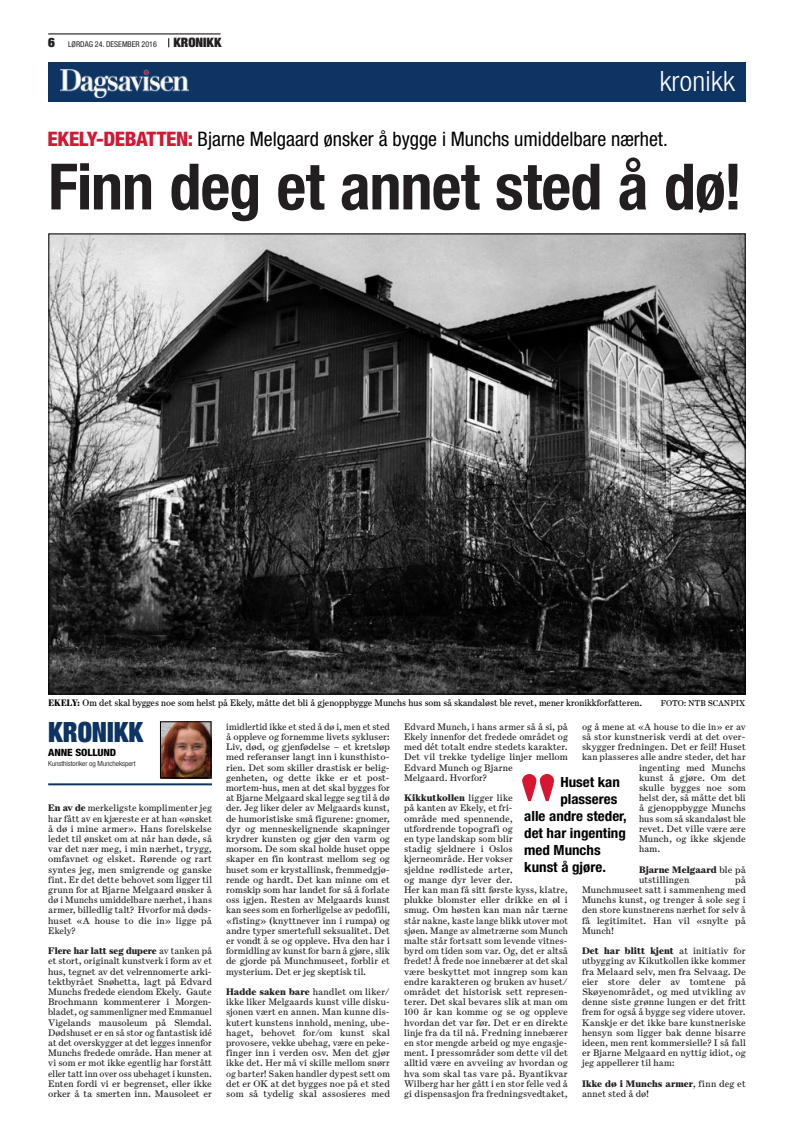
<style>
.page{position:relative;width:794px;height:1134px;background:#fff}
.page>*{position:absolute;margin:0;border:0;box-sizing:border-box;transform-origin:0 0}
.t1{font:700 condensed 64px "Helvetica Neue LT Std";letter-spacing:-.015em;color:#231f20}
.t2{font:300 condensed 28px "Helvetica Neue LT Std";letter-spacing:.01em;color:#fff}
.t3{font:900 condensed 28px "Helvetica Neue LT Std";color:#0e3463;scale:.92 1}
.t4{font:condensed 20px "Helvetica Neue LT Std";color:#000}
.t5{font:700 condensed 14px "Helvetica Neue LT Std";color:#000;scale:1.07 1}
.t6{font:900 condensed 13px "Helvetica Neue LT Std";color:#231f20}
.t7{font:800 condensed 10px "Helvetica Neue LT Std";letter-spacing:-.01em;color:#000;scale:1.1 1}
.t8{font:9.5px/10.2px "Escrow Text";letter-spacing:.005em;color:#231f20;text-align:justify}
.t9{font:9.5px "Escrow Text";color:#000}
.t10{font:8.5px "Escrow Text";letter-spacing:-.01em;color:#000}
.t11{font:condensed 8px "Helvetica Neue LT Std";color:#231f20}
.t12{font:300 condensed 7px "Helvetica Neue LT Std";letter-spacing:-.01em;color:#000;scale:1.1 1}
.s1{font-weight:900;font-size:13px}
.s2{font-weight:800;color:#d71634}
.s3{font-family:"Escrow Cond";font-weight:900}
.s4{font-weight:900}
</style>
<div class="page">
<hr style="left:48px;top:34px;width:173px;height:1px;background:#000">
<div style="left:48px;top:62px;width:698px;height:40px;background:#0e3463"></div>
<img style="left:61px;top:70px;width:128px;height:27px">
<img style="left:51px;top:236px;width:692px;height:456px">
<hr style="left:48px;top:783px;width:164px;height:2px;background:#0e3463">
<img style="left:162px;top:723px;width:47px;height:53px">
<div style="left:160px;top:721px;width:51px;height:57px;border:1px solid #000"></div>
<svg style="left:522px;top:774px;width:32px;height:27px"></svg>
<p class="t11" style="left:48px;top:40px;width:110px"><span class="s1">6</span> LØRDAG 24. DESEMBER 2016</p>
<h3 class="t6" style="left:173px;top:34px;width:50px">KRONIKK</h3>
<h2 class="t2" style="left:659px;top:65px;width:77px">kronikk</h2>
<h3 class="t4" style="left:47px;top:127px;width:622px"><span class="s2">EKELY-DEBATTEN:</span> Bjarne Melgaard ønsker å bygge i Munchs umiddelbare nærhet.</h3>
<h1 class="t1" style="left:48px;top:148px;width:695px">Finn deg et annet sted å dø!</h1>
<p class="t9" style="left:49px;top:697px;width:595px"><span class="s3">EKELY:</span> Om det skal bygges noe som helst på Ekely, måtte det bli å gjenoppbygge Munchs hus som så skandaløst ble revet, mener kronikkforfatteren.</p>
<p class="t10" style="left:661px;top:698px;width:86px">FOTO: NTB SCANPIX</p>
<h2 class="t3" style="left:48px;top:714px;width:105px">KRONIKK</h2>
<p class="t7" style="left:48px;top:746px;width:63px">ANNE SOLLUND</p>
<p class="t12" style="left:48px;top:759px;width:81px">Kunsthistoriker og Munchekspert</p>
<h3 class="t5" style="left:560px;top:774px;width:57px">Huset kan</h3>
<h3 class="t5" style="left:560px;top:791px;width:55px">plasseres</h3>
<h3 class="t5" style="left:524px;top:808px;width:97px">alle andre steder,</h3>
<h3 class="t5" style="left:524px;top:825px;width:97px">det har ingenting</h3>
<h3 class="t5" style="left:524px;top:842px;width:73px">med Munchs</h3>
<h3 class="t5" style="left:524px;top:859px;width:78px">kunst å gjøre.</h3>
<p class="t8" style="left:226px;top:721px;width:165px">imidlertid ikke et sted å dø i, men et sted å oppleve og fornemme livets sykluser:<br>Liv, død, og gjenfødelse – et kretsløp med referanser langt inn i kunsthisto&shy;rien. Det som skiller drastisk er belig&shy;genheten, og dette ikke er et post&shy;mortem-hus, men at det skal bygges for at Bjarne Melgaard skal legge seg til å dø der. Jeg liker deler av Melgaards kunst, de humoristiske små figurene: gnomer, dyr og menneskelignende skapninger krydrer kunsten og gjør den varm og morsom. De som skal holde huset oppe skaper en fin kontrast mellom seg og huset som er krystallinsk, fremmedgjø&shy;rende og hardt. Det kan minne om et romskip som har landet for så å forlate oss igjen. Resten av Melgaards kunst kan sees som en forherligelse av pedofili, «fisting» (knyttnever inn i rumpa) og andre typer smertefull seksualitet. Det er vondt å se og oppleve. Hva den har i formidling av kunst for barn å gjøre, slik de gjorde på Munchmuseet, forblir et mysterium. Det er jeg skeptisk til.</p>
<p class="t8" style="left:226px;top:986px;width:165px"><span class="s4">Hadde saken bare</span> handlet om liker/ ikke liker Melgaards kunst ville disku&shy;sjonen vært en annen. Man kunne dis&shy;kutert kunstens innhold, mening, ube&shy;haget, behovet for/om kunst skal provosere, vekke ubehag, være en peke&shy;finger inn i verden osv. Men det gjør ikke det. Her må vi skille mellom snørr og barter! Saken handler dypest sett om det er OK at det bygges noe på et sted som så tydelig skal assosieres med</p>
<p class="t8" style="left:404px;top:721px;width:165px;text-align:left">Edvard Munch, i hans armer så å si, på<br>Ekely innenfor det fredede området og med dét totalt endre stedets karakter.<br>Det vil trekke tydelige linjer mellom<br>Edvard Munch og Bjarne<br>Melgaard. Hvorfor?</p>
<p class="t8" style="left:404px;top:793px;width:165px;text-align:left"><span class="s4">Kikkutkollen</span> ligger like<br>på kanten av Ekely, et fri-<br>område med spennende,<br>utfordrende topografi og<br>en type landskap som blir<br>stadig sjeldnere i Oslos kjerneområde. Her vokser<br>sjeldne rødlistede arter,<br>og mange dyr lever der.<br>Her kan man få sitt første kyss, klatre, plukke blomster eller drikke en øl i smug. Om høsten kan man når tærne står nakne, kaste lange blikk utover mot sjøen. Mange av almetrærne som Munch malte står fortsatt som levende vitnes&shy;byrd om tiden som var. Og, det er altså fredet! Å frede noe innebærer at det skal være beskyttet mot inngrep som kan endre karakteren og bruken av huset/ området det historisk sett represen&shy;terer. Det skal bevares slik at man om 100 år kan komme og se og oppleve hvordan det var før. Det er en direkte linje fra da til nå. Fredning innebærer en stor mengde arbeid og mye engasje&shy;ment. I pressområder som dette vil det alltid være en avveiing av hvordan og hva som skal tas vare på. Byantikvar Wilberg har her gått i en stor felle ved å gi dispensasjon fra fredningsvedtaket,</p>
<p class="t8" style="left:582px;top:721px;width:165px">og å mene at «A house to die in» er av</p>
<p class="t8" style="left:582px;top:731px;width:165px">så stor kunstnerisk verdi at det over-</p>
<p class="t8" style="left:582px;top:742px;width:165px">skygger fredningen. Det er feil! Huset</p>
<p class="t8" style="left:582px;top:752px;width:165px">kan plasseres alle andre steder, det har</p>
<p class="t8" style="left:639px;top:762px;width:108px">ingenting med Munchs</p>
<p class="t8" style="left:639px;top:772px;width:108px">kunst å gjøre. Om det</p>
<p class="t8" style="left:639px;top:782px;width:108px">skulle bygges noe som</p>
<p class="t8" style="left:639px;top:793px;width:108px">helst der, så måtte det bli</p>
<p class="t8" style="left:639px;top:803px;width:108px">å gjenoppbygge Munchs</p>
<p class="t8" style="left:639px;top:813px;width:108px">hus som så skandaløst ble</p>
<p class="t8" style="left:639px;top:823px;width:108px">revet. Det ville være ære</p>
<p class="t8" style="left:639px;top:833px;width:108px">Munch, og ikke skjende</p>
<p class="t8" style="left:639px;top:844px;width:23px">ham.</p>
<p class="t8" style="left:639px;top:864px;width:108px"><span class="s4">Bjarne Melgaard</span> ble på utstillingen</p>
<p class="t8" style="left:48px;top:803px;width:165px"><span class="s4">En av de</span> merkeligste komplimenter jeg har fått av en kjæreste er at han «ønsket å dø i mine armer». Hans forelskelse ledet til ønsket om at når han døde, så var det nær meg, i min nærhet, trygg, omfavnet og elsket. Rørende og rart syntes jeg, men smigrende og ganske fint. Er det dette behovet som ligger til grunn for at Bjarne Melgaard ønsker å dø i Munchs umiddelbare nærhet, i hans armer, billedlig talt? Hvorfor må døds&shy;huset «A house to die in» ligge på Ekely?</p>
<p class="t8" style="left:48px;top:946px;width:165px"><span class="s4">Flere har latt seg dupere</span> av tanken på et stort, originalt kunstverk i form av et hus, tegnet av det velrennomerte arki&shy;tektbyrået Snøhetta, lagt på Edvard Munchs fredede eiendom Ekely. Gaute Brochmann kommenterer i Morgen&shy;bladet, og sammenligner med Emmanuel Vigelands mausoleum på Slemdal.<br>Dødshuset er en så stor og fantastisk idé at det overskygger at det legges innenfor Munchs fredede område. Han mener at vi som er mot ikke egentlig har forstått eller tatt inn over oss ubehaget i kunsten.<br>Enten fordi vi er begrenset, eller ikke orker å ta smerten inn. Mausoleet er</p>
<p class="t8" style="left:582px;top:874px;width:165px;text-indent:153px">på Munchmuseet satt i sammenheng med Munchs kunst, og trenger å sole seg i den store kunstnerens nærhet for selv å få legitimitet. Han vil «snylte på Munch!</p>
<p class="t8" style="left:582px;top:946px;width:165px"><span class="s4">Det har blitt kjent</span> at initiativ for utbygging av Kikutkollen ikke kommer fra Melaard selv, men fra Selvaag. De eier store deler av tomtene på Skøyenområdet, og med utvikling av denne siste grønne lungen er det fritt frem for også å bygge seg videre utover.<br>Kanskje er det ikke bare kunstneriske hensyn som ligger bak denne bisarre ideen, men rent kommersielle? I så fall er Bjarne Melgaard en nyttig idiot, og jeg appellerer til ham:</p>
<p class="t8" style="left:582px;top:1078px;width:165px"><span class="s4">Ikke dø i Munchs armer</span>, finn deg et annet sted å dø!</p>
</div>
